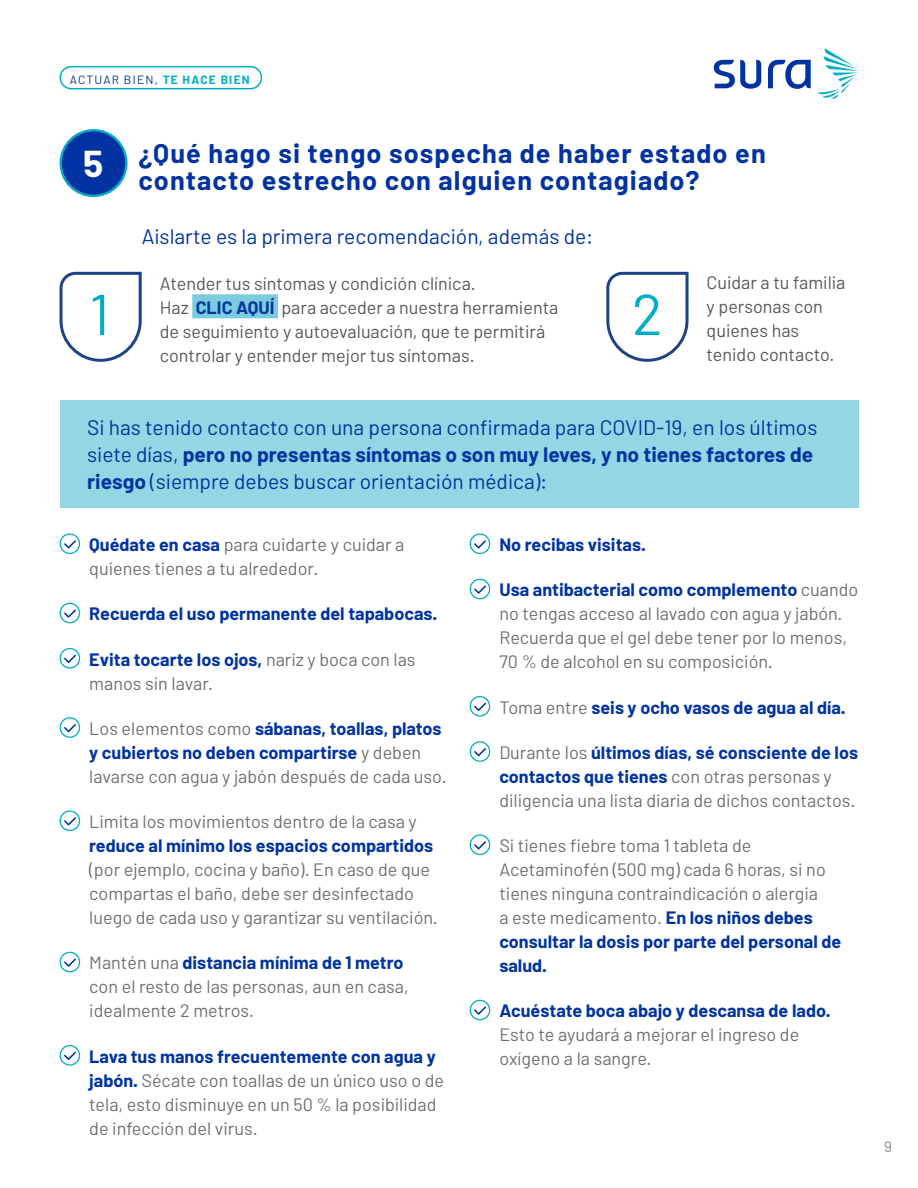
<style>
.page{position:relative;width:918px;height:1188px;background:#fff}
.page>*{position:absolute;margin:0;border:0;box-sizing:border-box;transform-origin:0 0}
.t1{font:57.6px "Barlow";color:#00adc7}
.t2{font:700 37.5px "Barlow";color:#fff}
.t3{font:700 27px/27px "Barlow";letter-spacing:.04em;color:#0033a1}
.t4{font:21px/27px "Barlow";color:#0033a1}
.t5{font:18px/24px "Barlow";color:#706f6f}
.t6{font:18px/24px "Barlow";color:#575756}
.t7{font:700 18px "Barlow";color:#0033a1}
.t8{font:15px "Barlow";color:#878787}
.t9{font:12px "Barlow";letter-spacing:.1em;color:#0033a1}
.s1{font-weight:700;color:#00adc7}
.s2{font-weight:700;color:#0033a1}
.s3{font-weight:700}
.s4{font-weight:400;color:#706f6f}
</style>
<div class="page">
<svg style="left:818px;top:48px;width:40px;height:51px"></svg>
<svg style="left:714px;top:60px;width:47px;height:29px"></svg>
<svg style="left:768px;top:60px;width:43px;height:29px"></svg>
<div style="left:60px;top:66px;width:202px;height:23px;border:2px solid #00adc7;border-radius:11px"></div>
<div style="left:60px;top:400px;width:798px;height:108px;background:#95d6e4"></div>
<svg style="left:60px;top:533px;width:20px;height:21px"></svg>
<svg style="left:60px;top:603px;width:20px;height:20px"></svg>
<svg style="left:60px;top:648px;width:20px;height:21px"></svg>
<svg style="left:60px;top:717px;width:20px;height:21px"></svg>
<svg style="left:60px;top:810px;width:20px;height:21px"></svg>
<svg style="left:60px;top:952px;width:20px;height:20px"></svg>
<svg style="left:60px;top:1045px;width:20px;height:21px"></svg>
<svg style="left:470px;top:533px;width:20px;height:21px"></svg>
<svg style="left:470px;top:579px;width:20px;height:20px"></svg>
<svg style="left:470px;top:696px;width:20px;height:21px"></svg>
<svg style="left:470px;top:741px;width:20px;height:21px"></svg>
<svg style="left:470px;top:834px;width:20px;height:21px"></svg>
<svg style="left:470px;top:1000px;width:20px;height:20px"></svg>
<svg style="left:606px;top:271px;width:83px;height:91px"></svg>
<svg style="left:59px;top:271px;width:83px;height:91px"></svg>
<div style="left:192px;top:294px;width:86px;height:24px;background:#7accde"></div>
<div style="left:61px;top:130px;width:65px;height:66px;background:#0033a1;border-radius:50%"></div>
<div style="left:60px;top:129px;width:68px;height:68px;border:2px solid #00adc7;border-radius:50%"></div>
<p class="t9" style="left:70px;top:72px;width:181px">ACTUAR BIEN, <span class="s1">TE HACE BIEN</span></p>
<h2 class="t2" style="left:83px;top:140px;width:22px">5</h2>
<h3 class="t3" style="left:139px;top:140px;width:629px">¿Qué hago si tengo sospecha de haber estado en contacto estrecho con alguien contagiado?</h3>
<p class="t4" style="left:142px;top:222px;width:453px">Aislarte es la primera recomendación, además de:</p>
<p class="t6" style="left:160px;top:271px;width:400px">Atender tus síntomas y condición clínica.<br>Haz <span class="s2">CLIC AQUÍ</span> para acceder a nuestra herramienta de seguimiento y autoevaluación, que te permitirá controlar y entender mejor tus síntomas.</p>
<p class="t6" style="left:707px;top:270px;width:140px">Cuidar a tu familia y personas con quienes has tenido contacto.</p>
<h1 class="t1" style="left:90px;top:279px;width:21px">1</h1>
<h1 class="t1" style="left:632px;top:279px;width:32px">2</h1>
<p class="t4" style="left:87px;top:413px;width:732px">Si has tenido contacto con una persona confirmada para COVID-19, en los últimos siete días, <span class="s3">pero no presentas síntomas o son muy leves, y no tienes factores de riesgo</span> (siempre debes buscar orientación médica):</p>
<p class="t5" style="left:89px;top:532px;width:317px"><span class="s2">Quédate en casa</span> para cuidarte y cuidar a quienes tienes a tu alrededor.</p>
<p class="t7" style="left:89px;top:603px;width:350px">Recuerda el uso permanente del tapabocas.</p>
<p class="t5" style="left:89px;top:647px;width:328px"><span class="s2">Evita tocarte los ojos,</span> nariz y boca con las manos sin lavar.</p>
<p class="t5" style="left:89px;top:716px;width:359px">Los elementos como <span class="s2">sábanas, toallas, platos y cubiertos no deben compartirse</span> y deben lavarse con agua y jabón después de cada uso.</p>
<p class="t5" style="left:89px;top:809px;width:329px">Limita los movimientos dentro de la casa y</p>
<p class="t7" style="left:89px;top:834px;width:345px">reduce al mínimo los espacios compartidos</p>
<p class="t5" style="left:89px;top:857px;width:350px">(por ejemplo, cocina y baño). En caso de que compartas el baño, debe ser desinfectado luego de cada uso y garantizar su ventilación.</p>
<p class="t5" style="left:89px;top:950px;width:321px">Mantén una <span class="s2">distancia mínima de 1 metro </span>con el resto de las personas, aun en casa, idealmente 2 metros.</p>
<p class="t5" style="left:89px;top:1044px;width:356px"><span class="s2">Lava tus manos frecuentemente con agua y jabón.</span> Sécate con toallas de un único uso o de tela, esto disminuye en un 50 % la posibilidad de infección del virus.</p>
<p class="t7" style="left:499px;top:533px;width:148px">No recibas visitas.</p>
<p class="t5" style="left:499px;top:577px;width:361px"><span class="s2">Usa antibacterial como complemento</span> cuando no tengas acceso al lavado con agua y jabón.<br>Recuerda que el gel debe tener por lo menos, 70 % de alcohol en su composición.</p>
<p class="t7" style="left:499px;top:696px;width:348px"><span class="s4">Toma entre</span> seis y ocho vasos de agua al día.</p>
<p class="t5" style="left:499px;top:740px;width:360px">Durante los <span class="s2">últimos días, sé consciente de los contactos que tienes</span> con otras personas y diligencia una lista diaria de dichos contactos.</p>
<p class="t5" style="left:499px;top:833px;width:343px">Si tienes fiebre toma 1 tableta de Acetaminofén (500 mg) cada 6 horas, si no tienes ninguna contraindicación o alergia<br>a este medicamento. <span class="s2">En los niños debes consultar la dosis por parte del personal de salud.</span></p>
<p class="t7" style="left:499px;top:1000px;width:333px">Acuéstate boca abajo y descansa de lado.</p>
<p class="t5" style="left:499px;top:1022px;width:301px">Esto te ayudará a mejorar el ingreso de oxígeno a la sangre.</p>
<p class="t8" style="left:884px;top:1138px;width:9px">9</p>
</div>
